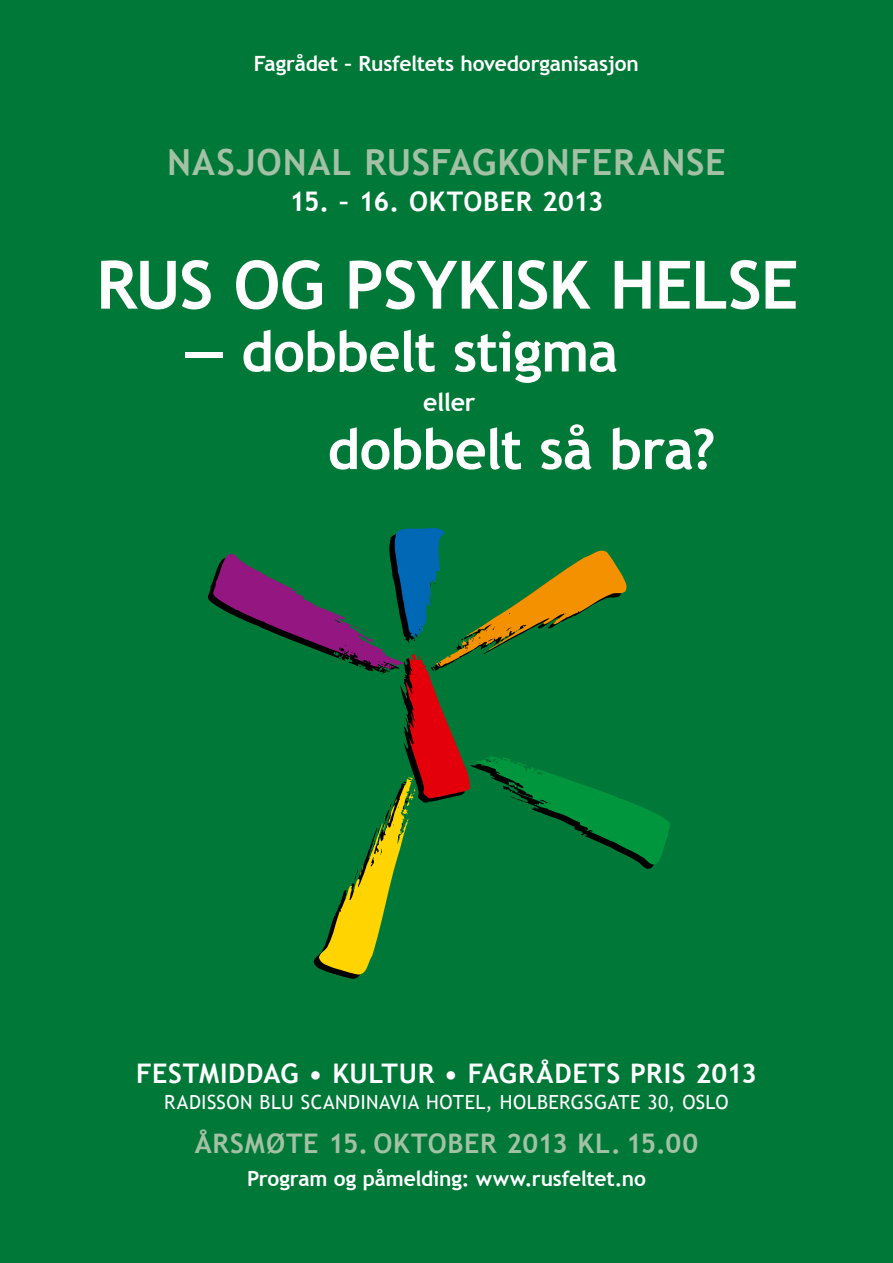
<style>
.page{position:relative;width:893px;height:1263px;background:#007837}
.page>*{position:absolute;margin:0;border:0;box-sizing:border-box;transform-origin:0 0}
.t1{font:700 66.75px "Trebuchet MS";letter-spacing:-.015em;color:#fff}
.t2{font:700 55.95px "Trebuchet MS";color:#fff}
.t3{font:700 36px "Trebuchet MS";letter-spacing:.025em;color:#a3c1a4}
.t4{font:700 27px "Trebuchet MS";letter-spacing:.025em;color:#fff}
.t5{font:700 27px "Trebuchet MS";letter-spacing:.025em;color:#a3c1a4}
.t6{font:700 24.9px "Trebuchet MS";color:#fff}
.t7{font:700 21px "Trebuchet MS";letter-spacing:-.015em;color:#fff}
.t8{font:19.5px "Trebuchet MS";letter-spacing:.025em;color:#fff}
</style>
<div class="page">
<svg style="left:208px;top:528px;width:462px;height:451px"></svg>
<p class="t7" style="left:254px;top:50px;width:386px">Fagrådet – Rusfeltets hovedorganisasjon</p>
<h3 class="t3" style="left:167px;top:140px;width:560px">Nasjonal Rusfagkonferanse</h3>
<p class="t4" style="left:289px;top:185px;width:316px">15. – 16. oktober 2013</p>
<h1 class="t1" style="left:96px;top:243px;width:704px">Rus og psykisk helse</h1>
<h2 class="t2" style="left:183px;top:317px;width:436px">— dobbelt stigma</h2>
<p class="t6" style="left:423px;top:387px;width:54px">eller</p>
<h2 class="t2" style="left:327px;top:414px;width:390px">dobbelt så bra?</h2>
<p class="t4" style="left:136px;top:1056px;width:622px">Festmiddag • Kultur • Fagrådets pris 2013</p>
<p class="t8" style="left:164px;top:1090px;width:566px">RADISSON BLU SCANDINAVIA HOTEL, HOLBERGSGATE 30, OSLO</p>
<p class="t5" style="left:195px;top:1126px;width:505px">Årsmøte 15. oktober 2013 kl. 15.00</p>
<p class="t7" style="left:247px;top:1165px;width:400px">Program og påmelding: www.rusfeltet.no</p>
</div>
